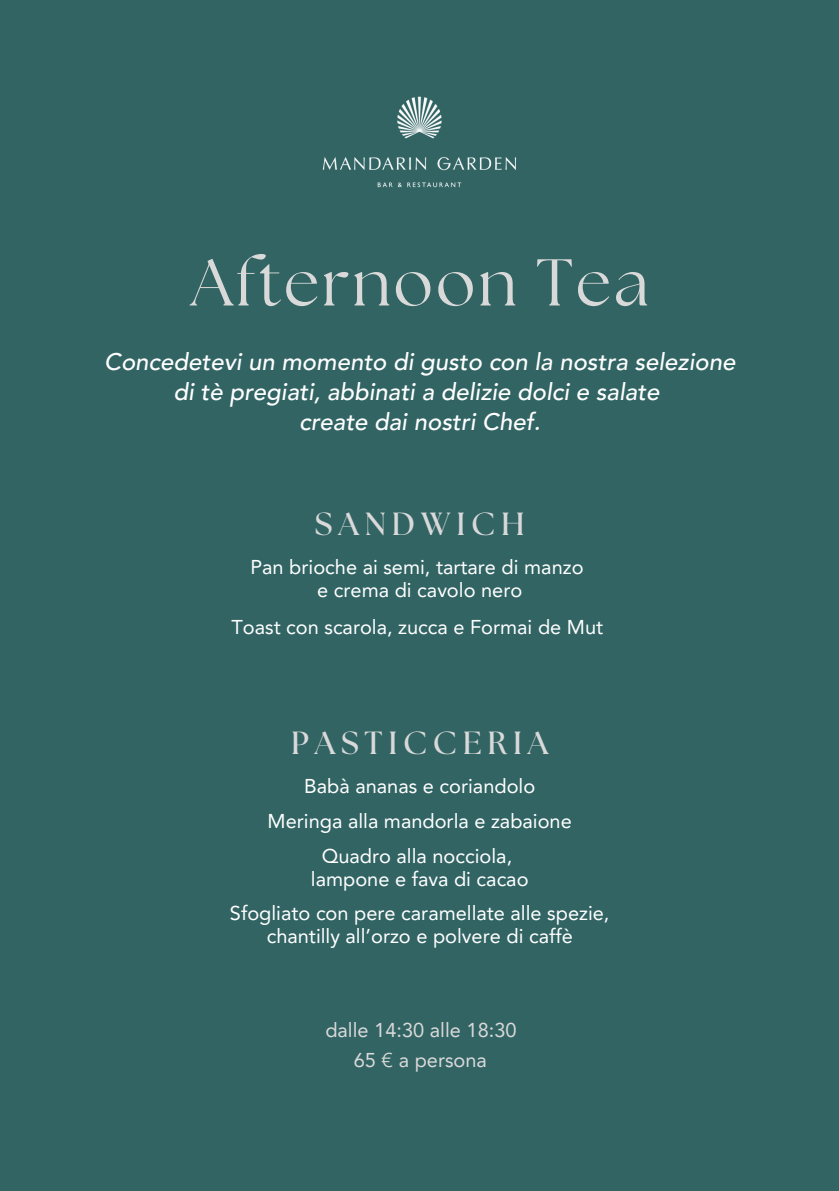
<style>
.page{position:relative;width:839px;height:1191px;background:#fff}
.page>*{position:absolute;margin:0;border:0;box-sizing:border-box;transform-origin:0 0}
.t1{font:66px "The Seasons";letter-spacing:.04em;color:#d9d9d9}
.t2{font:700 32px "The Seasons";letter-spacing:.18em;color:#d9d9d9}
.t3{font:italic 500 24px/30px "Avenir LT Pro";color:#fff;text-align:center}
.t4{font:20px/22.4px "Avenir LT Pro";color:#fff;text-align:center}
.t5{font:20px "Avenir LT Pro";color:#d9d9d9}
</style>
<div class="page">
<div style="left:0;top:0;width:838px;height:1191px;background:#326464"></div>
<img style="left:322px;top:96px;width:195px;height:92px">
<p class="t1" style="left:191px;top:253px;width:459px">Afternoon Tea</p>
<h1 class="t3" style="left:104px;top:349px;width:632px">Concedetevi un momento di gusto con la nostra selezione di tè pregiati, abbinati a delizie dolci e salate<br>create dai nostri Chef.</h1>
<h3 class="t2" style="left:315px;top:510px;width:211px">SANDWICH</h3>
<p class="t4" style="left:250px;top:558px;width:334px">Pan brioche ai semi, tartare di manzo</p>
<p class="t4" style="left:317px;top:581px;width:206px">e crema di cavolo nero</p>
<h2 class="t4" style="left:231px;top:617px;width:373px">Toast con scarola, zucca e Formai de Mut</h2>
<p class="t2" style="left:291px;top:728px;width:259px">PASTICCERIA</p>
<p class="t4" style="left:304px;top:777px;width:232px">Babà ananas e coriandolo</p>
<p class="t4" style="left:267px;top:811px;width:306px">Meringa alla mandorla e zabaione</p>
<p class="t4" style="left:321px;top:847px;width:192px">Quadro alla nocciola,</p>
<p class="t4" style="left:311px;top:869px;width:219px">lampone e fava di cacao</p>
<p class="t4" style="left:230px;top:904px;width:381px">Sfogliato con pere caramellate alle spezie, chantilly all’orzo e polvere di caffè</p>
<h2 class="t5" style="left:325px;top:1022px;width:193px">dalle 14:30 alle 18:30</h2>
<p class="t5" style="left:354px;top:1052px;width:135px">65 € a persona</p>
</div>
